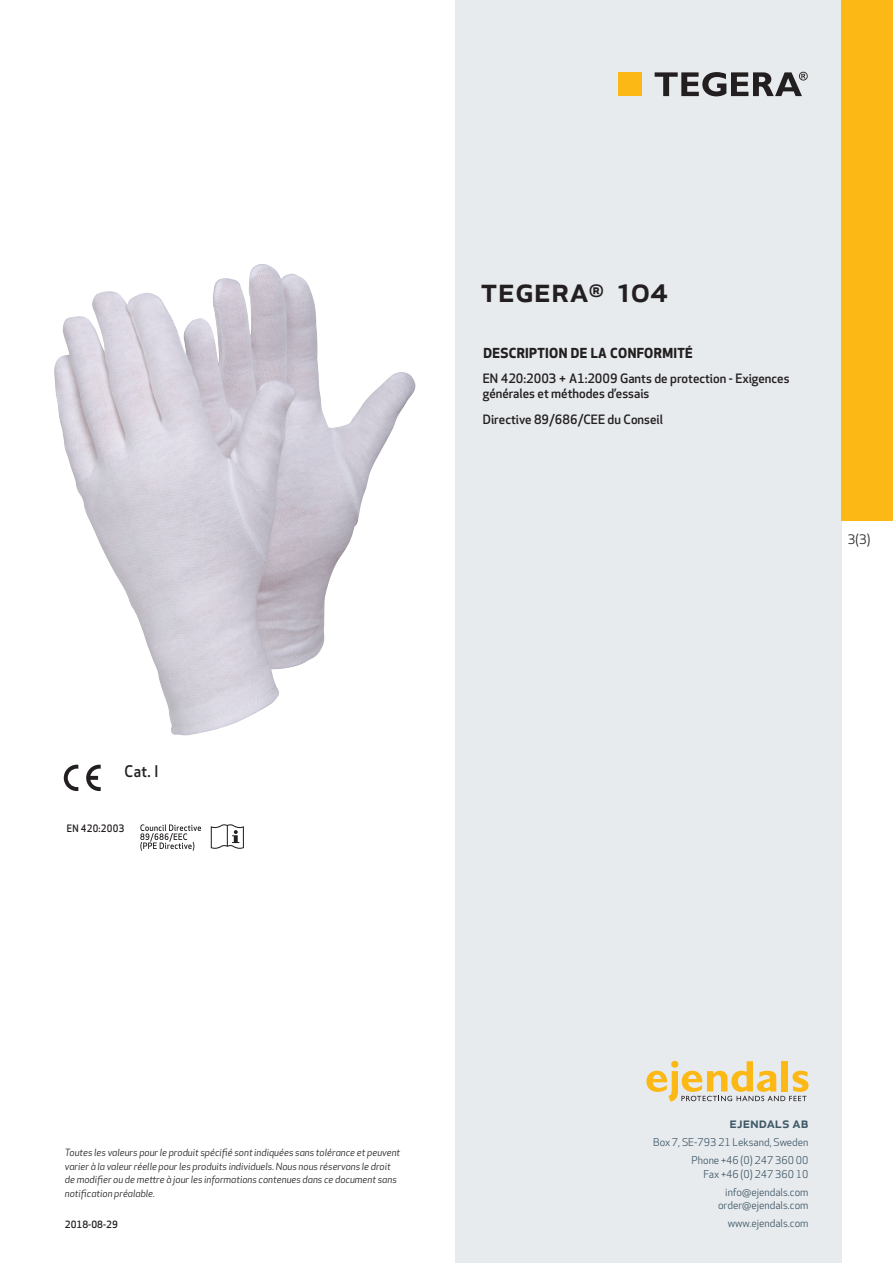
<style>
.page{position:relative;width:893px;height:1263px;background:#fff}
.page>*{position:absolute;margin:0;border:0;box-sizing:border-box;transform-origin:0 0}
.prodname{font:500 34.5px "Apex New";color:#231f20}
.Artikel{font:500 15.6px "Apex New";color:#231f20;scale:.95 1}
.t1{font:500 15px "Apex New";color:#405968}
.Compliance_body{font:700 13.5px "Apex New";letter-spacing:.025em;color:#231f20}
.t2{font:12.75px "Apex New";color:#231f20}
.Compliance_body-2{font:500 12.6px/15px "Apex New";color:#231f20}
.t3{font:10.5px/18px "Apex New";color:#405968;text-align:right}
.t4{font:500 10.05px "Apex New";color:#231f20;scale:.95 1}
.t5{font:italic 9.75px/13.5px "Apex New";color:#231f20}
.t6{font:500 9.75px "Apex New";color:#231f20}
</style>
<div class="page">
<div style="left:455px;top:0;width:387px;height:1263px;background:#e8ebee"></div>
<svg style="left:646px;top:1061px;width:162px;height:40px"></svg>
<svg style="left:86px;top:765px;width:15px;height:26px"></svg>
<svg style="left:64px;top:765px;width:14px;height:26px"></svg>
<svg style="left:140px;top:824px;width:61px;height:27px"></svg>
<svg style="left:211px;top:824px;width:33px;height:25px"></svg>
<div style="left:618px;top:72px;width:24px;height:24px;background:#fcb814"></div>
<svg style="left:655px;top:72px;width:153px;height:24px"></svg>
<div style="left:842px;top:0;width:51px;height:520px;background:#fcb814"></div>
<img style="left:54px;top:264px;width:340px;height:472px">
<p class="Artikel" style="left:125px;top:761px;width:37px">Cat. I</p>
<p class="t4" style="left:67px;top:821px;width:62px">EN 420:2003</p>
<p class="prodname" style="left:480px;top:266px;width:189px">TEGERA<sup>®</sup> 104</p>
<p class="Compliance_body" style="left:483px;top:343px;width:211px">DESCRIPTION DE LA CONFORMITÉ</p>
<p class="Compliance_body-2" style="left:483px;top:371px;width:308px">EN 420:2003 + A1:2009 Gants de protection - Exigences générales et méthodes d’essais</p>
<p class="Compliance_body-2" style="left:483px;top:411px;width:182px">Directive 89/686/CEE du Conseil</p>
<h3 class="t2" style="left:848px;top:531px;width:24px">3(3)</h3>
<p class="t5" style="left:65px;top:1146px;width:337px">Toutes les valeurs pour le produit spécifié sont indiquées sans tolérance et peuvent varier à la valeur réelle pour les produits individuels. Nous nous réservons le droit de modifier ou de mettre à jour les informations contenues dans ce document sans notification préalable.</p>
<h3 class="t1" style="left:729px;top:1113px;width:80px">ejendals ab</h3>
<p class="t3" style="left:653px;top:1133px;width:157px">Box 7, SE-793 21 Leksand, Sweden<br>Phone +46 (0) 247 360 00</p>
<p class="t3" style="left:703px;top:1165px;width:107px">Fax +46 (0) 247 360 10 info@ejendals.com</p>
<p class="t3" style="left:718px;top:1196px;width:92px">order@ejendals.com</p>
<p class="t6" style="left:65px;top:1218px;width:54px">2018-08-29</p>
<p class="t3" style="left:728px;top:1215px;width:82px">www.ejendals.com</p>
</div>
